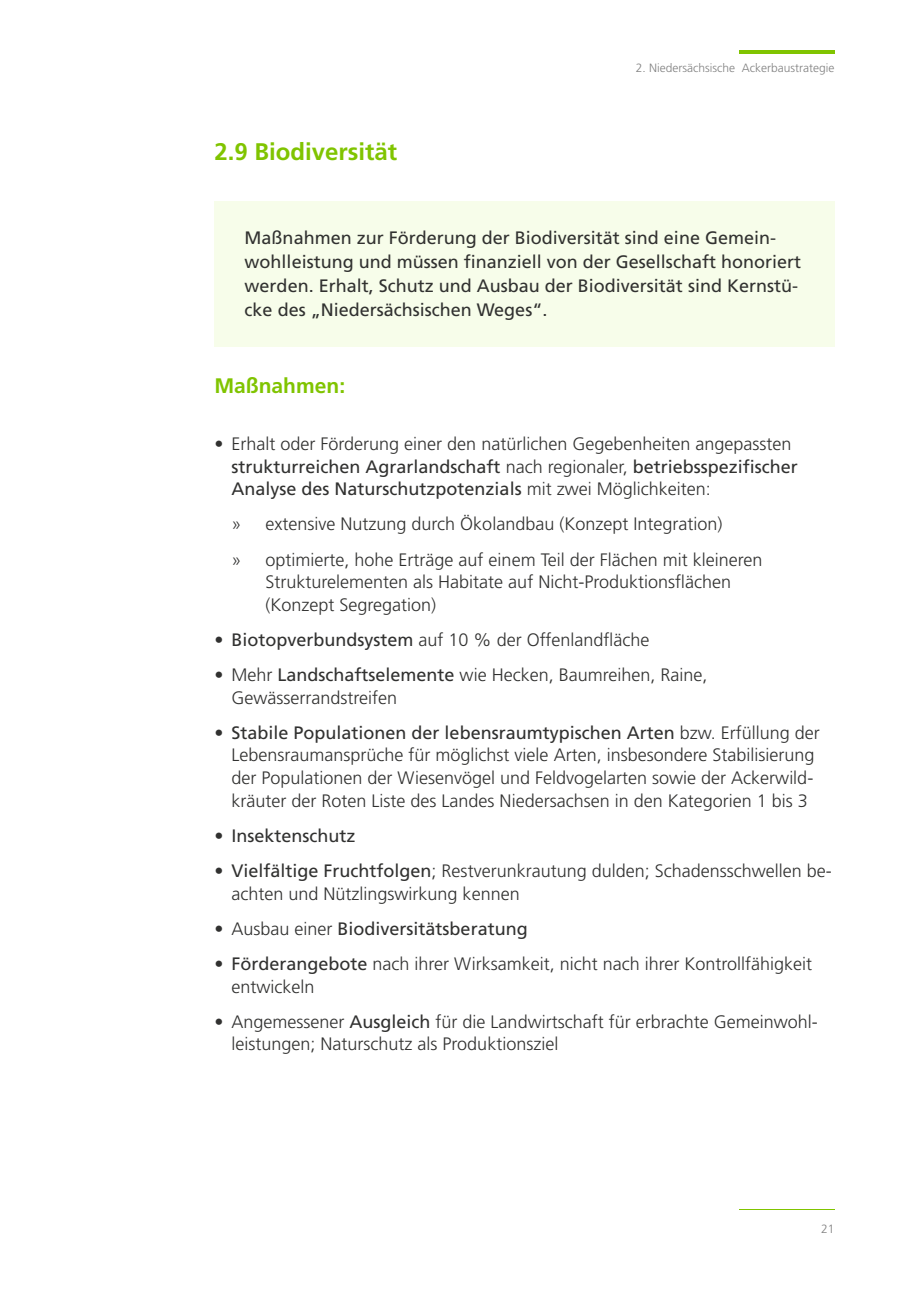
<style>
.page{position:relative;width:919px;height:1289px;background:#fff}
.page>*{position:absolute;margin:0;border:0;box-sizing:border-box;transform-origin:0 0}
.t1{font:700 24px "Frutiger LT Std";color:#80c400}
.t2{font:700 21px "Frutiger LT Std";color:#80c400}
.t3{font:300 18px/22.5px "Frutiger LT Std";color:#313130}
.t4{font:18px/24px "Frutiger LT Std";color:#313130}
.t5{font:300 12px "Frutiger LT Std";color:#818181}
.s1{font-weight:400}
.s2{font-weight:300}
</style>
<div class="page">
<hr style="left:738px;top:1209px;width:96px;height:1px;background:#80c400">
<hr style="left:738px;top:50px;width:96px;height:3px;background:#80c400">
<div style="left:215px;top:201px;width:620px;height:145px;background:#f7fdea"></div>
<h1 class="t1" style="left:214px;top:137px;width:184px">2.9 Biodiversität</h1>
<p class="t5" style="left:635px;top:61px;width:200px">2. Niedersächsische Ackerbaustrategie</p>
<p class="t4" style="left:244px;top:226px;width:558px">Maßnahmen zur Förderung der Biodiversität sind eine Gemein&shy;wohlleistung und müssen finanziell von der Gesellschaft honoriert werden. Erhalt, Schutz und Ausbau der Biodiversität sind Kernstü&shy;cke des „Niedersächsischen Weges“.</p>
<p class="t2" style="left:214px;top:374px;width:132px">Maßnahmen:</p>
<p class="t3" style="left:231px;top:433px;width:568px;text-indent:-17px">• Erhalt oder Förderung einer den natürlichen Gegebenheiten angepassten <span class="s1">strukturreichen Agrarlandschaft</span> nach regionaler, <span class="s1">betriebsspezifischer<br>Analyse des Naturschutzpotenzials</span> mit zwei Möglichkeiten:</p>
<p class="t3" style="left:231px;top:506px;width:532px;line-height:35.2px">» extensive Nutzung durch Ökolandbau (Konzept Integration)<br>» optimierte, hohe Erträge auf einem Teil der Flächen mit kleineren</p>
<p class="t3" style="left:265px;top:571px;width:467px">Strukturelementen als Habitate auf Nicht-Produktionsflächen (Konzept Segregation)</p>
<p class="t3" style="left:214px;top:628px;width:436px"><span class="s1">• Biotopverbundsystem</span> auf 10 % der Offenlandfläche</p>
<p class="t3" style="left:231px;top:664px;width:477px;text-indent:-17px">• Mehr <span class="s1">Landschaftselemente</span> wie Hecken, Baumreihen, Raine,<br>Gewässerrandstreifen</p>
<p class="t3" style="left:231px;top:721px;width:590px;text-indent:-17px"><span class="s1">• Stabile Populationen der lebensraumtypischen Arten</span> bzw. Erfüllung der Lebensraumansprüche für möglichst viele Arten, insbesondere Stabilisierung der Populationen der Wiesenvögel und Feldvogelarten sowie der Ackerwild&shy;kräuter der Roten Liste des Landes Niedersachsen in den Kategorien 1 bis 3</p>
<p class="t4" style="left:214px;top:823px;width:143px">• Insektenschutz</p>
<p class="t3" style="left:231px;top:859px;width:602px;text-indent:-17px"><span class="s1">• Vielfältige Fruchtfolgen</span>; Restverunkrautung dulden; Schadensschwellen be&shy;achten und Nützlingswirkung kennen</p>
<p class="t4" style="left:214px;top:916px;width:315px"><span class="s2">• Ausbau einer</span> Biodiversitätsberatung</p>
<p class="t3" style="left:231px;top:952px;width:582px;text-indent:-17px"><span class="s1">• Förderangebote</span> nach ihrer Wirksamkeit, nicht nach ihrer Kontrollfähigkeit entwickeln</p>
<p class="t3" style="left:231px;top:1010px;width:588px;text-indent:-17px">• Angemessener <span class="s1">Ausgleich</span> für die Landwirtschaft für erbrachte Gemeinwohl&shy;leistungen; Naturschutz als Produktionsziel</p>
<p class="t5" style="left:821px;top:1221px;width:15px">21</p>
</div>
